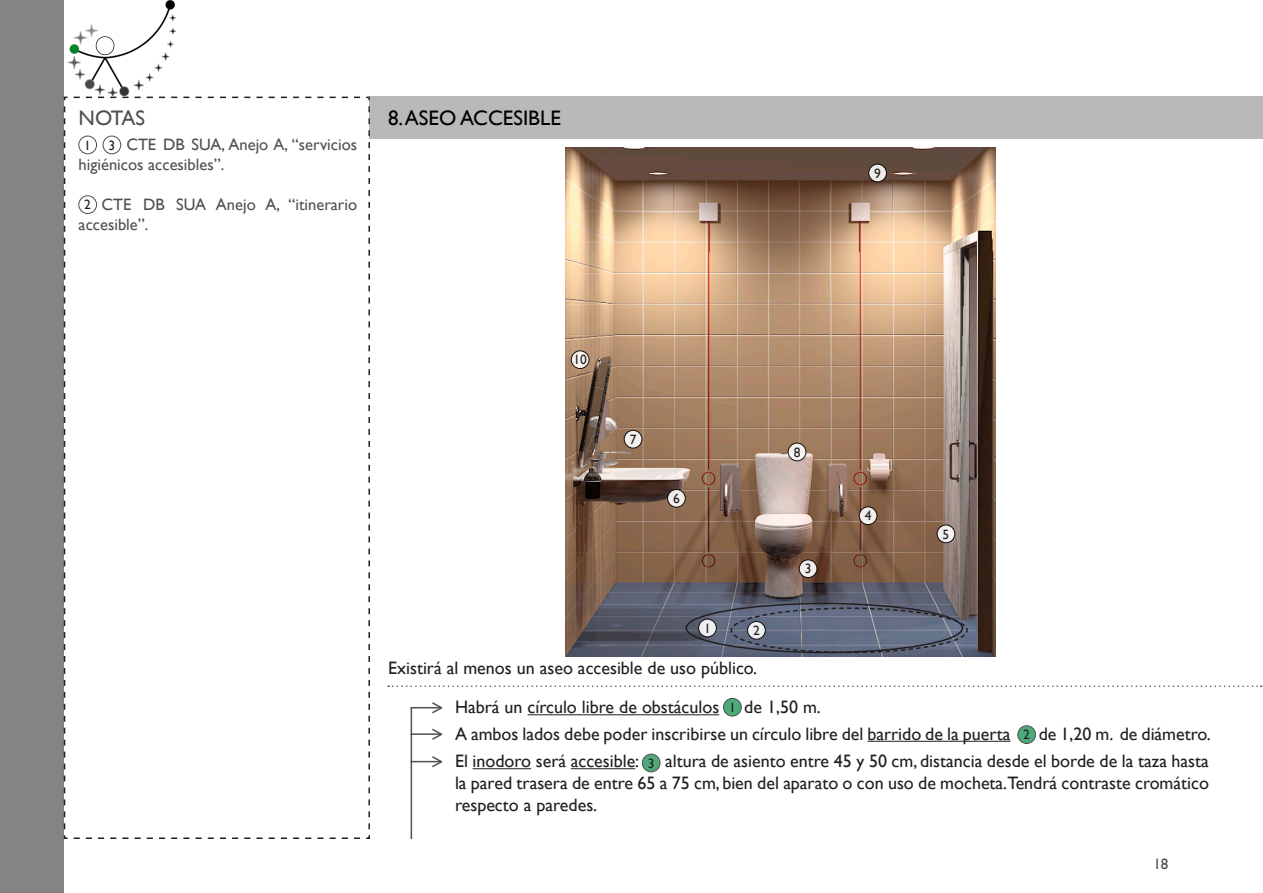
<style>
.page{position:relative;width:1263px;height:893px;background:#fff}
.page>*{position:absolute;margin:0;border:0;box-sizing:border-box;transform-origin:0 0}
.t1{font:21px "Gill Sans";color:#000}
.t2{font:21px "Gill Sans";letter-spacing:-.03em;color:#505052}
.t3{font:18px/21.6px "Gill Sans";color:#231f20;text-align:justify}
.t4{font:16.5px/19.8px "Gill Sans";color:#505052}
.t5{font:15px "Gill Sans";color:#505052}
.t6{font:13.5px "Gill Sans";color:#231f20}
</style>
<div class="page">
<div style="left:0;top:0;width:64px;height:893px;background:#848486"></div>
<svg style="left:63px;top:96px;width:308px;height:743px"></svg>
<img style="left:67px;top:0;width:109px;height:96px">
<div style="left:370px;top:97px;width:893px;height:42px;background:#b9b9ba"></div>
<img style="left:565px;top:147px;width:431px;height:509px">
<svg style="left:730px;top:607px;width:238px;height:47px;background:#60697d"></svg>
<div style="left:685px;top:603px;width:278px;height:50px;border:2px solid #231f20;border-radius:50%"></div>
<svg style="left:869px;top:164px;width:17px;height:18px"></svg>
<div style="left:868px;top:164px;width:19px;height:18px;border:1px solid #000;border-radius:50%"></div>
<svg style="left:859px;top:507px;width:18px;height:18px"></svg>
<div style="left:859px;top:507px;width:18px;height:18px;border:1px solid #000;border-radius:50%"></div>
<svg style="left:937px;top:525px;width:18px;height:18px"></svg>
<div style="left:937px;top:525px;width:18px;height:18px;border:1px solid #000;border-radius:50%"></div>
<svg style="left:788px;top:443px;width:18px;height:18px"></svg>
<div style="left:788px;top:443px;width:18px;height:18px;border:1px solid #000;border-radius:50%"></div>
<svg style="left:799px;top:560px;width:18px;height:18px"></svg>
<div style="left:799px;top:560px;width:18px;height:18px;border:1px solid #000;border-radius:50%"></div>
<svg style="left:747px;top:621px;width:18px;height:18px"></svg>
<div style="left:747px;top:621px;width:18px;height:18px;border:1px solid #000;border-radius:50%"></div>
<svg style="left:699px;top:619px;width:17px;height:18px"></svg>
<div style="left:698px;top:619px;width:18px;height:18px;border:1px solid #000;border-radius:50%"></div>
<svg style="left:667px;top:489px;width:18px;height:18px"></svg>
<div style="left:667px;top:489px;width:18px;height:18px;border:1px solid #000;border-radius:50%"></div>
<svg style="left:624px;top:430px;width:18px;height:18px"></svg>
<div style="left:624px;top:430px;width:18px;height:18px;border:1px solid #000;border-radius:50%"></div>
<svg style="left:571px;top:351px;width:18px;height:18px"></svg>
<div style="left:571px;top:351px;width:18px;height:18px;border:1px solid #000;border-radius:50%"></div>
<div style="left:79px;top:136px;width:18px;height:18px;background:#fff;border-radius:50%"></div>
<div style="left:79px;top:136px;width:18px;height:18px;border:1px solid #000;border-radius:50%"></div>
<div style="left:79px;top:196px;width:18px;height:18px;background:#fff;border-radius:50%"></div>
<div style="left:79px;top:196px;width:18px;height:18px;border:1px solid #000;border-radius:50%"></div>
<svg style="left:388px;top:685px;width:874px;height:2px"></svg>
<hr style="left:411px;top:707px;width:1px;height:132px;background:#505052">
<hr style="left:411px;top:707px;width:30px;height:1px;background:#505052">
<hr style="left:411px;top:733px;width:30px;height:2px;background:#505052">
<hr style="left:528px;top:714px;width:191px;height:1px;background:#231f20">
<hr style="left:867px;top:741px;width:143px;height:1px;background:#231f20">
<svg style="left:430px;top:702px;width:13px;height:12px"></svg>
<svg style="left:430px;top:728px;width:13px;height:12px"></svg>
<div style="left:1018px;top:726px;width:17px;height:17px;background:#4dab79;border-radius:50%"></div>
<div style="left:1017px;top:725px;width:19px;height:19px;border:1px solid #000;border-radius:50%"></div>
<svg style="left:723px;top:698px;width:18px;height:18px"></svg>
<div style="left:723px;top:698px;width:18px;height:18px;border:1px solid #000;border-radius:50%"></div>
<hr style="left:411px;top:761px;width:30px;height:1px;background:#505052">
<hr style="left:473px;top:768px;width:58px;height:1px;background:#231f20">
<hr style="left:571px;top:768px;width:64px;height:1px;background:#231f20">
<svg style="left:430px;top:756px;width:13px;height:12px"></svg>
<div style="left:642px;top:754px;width:18px;height:18px;background:#4dab79;border-radius:50%"></div>
<div style="left:642px;top:754px;width:18px;height:18px;border:1px solid #000;border-radius:50%"></div>
<div style="left:103px;top:136px;width:18px;height:18px;background:#fff;border-radius:50%"></div>
<div style="left:103px;top:136px;width:18px;height:18px;border:1px solid #000;border-radius:50%"></div>
<p class="t2" style="left:79px;top:105px;width:68px">NOTAS</p>
<p class="t4" style="left:79px;top:135px;width:280px;text-indent:48px">CTE DB SUA, Anejo A, “servicios higiénicos accesibles”.</p>
<p class="t4" style="left:79px;top:195px;width:280px;text-indent:23px">CTE DB SUA Anejo A, “itinerario accesible”.</p>
<p class="t6" style="left:109px;top:137px;width:8px">3</p>
<p class="t6" style="left:84px;top:137px;width:8px">1</p>
<p class="t6" style="left:84px;top:197px;width:8px">2</p>
<p class="t1" style="left:388px;top:106px;width:174px">8. ASEO ACCESIBLE</p>
<p class="t6" style="left:874px;top:165px;width:8px">9</p>
<p class="t6" style="left:573px;top:352px;width:15px">10</p>
<p class="t6" style="left:630px;top:431px;width:8px">7</p>
<p class="t6" style="left:673px;top:491px;width:8px">6</p>
<p class="t6" style="left:704px;top:620px;width:8px">1</p>
<p class="t6" style="left:753px;top:623px;width:8px">2</p>
<p class="t6" style="left:794px;top:444px;width:8px">8</p>
<p class="t6" style="left:805px;top:561px;width:8px">3</p>
<p class="t6" style="left:865px;top:508px;width:8px">4</p>
<p class="t6" style="left:942px;top:526px;width:8px">5</p>
<p class="t3" style="left:388px;top:658px;width:371px">Existirá al menos un aseo accesible de uso público.</p>
<p class="t3" style="left:455px;top:697px;width:266px">Habrá un círculo libre de obstáculos</p>
<p class="t3" style="left:744px;top:697px;width:78px">de 1,50 m.</p>
<p class="t3" style="left:455px;top:723px;width:557px">A ambos lados debe poder inscribirse un círculo libre del barrido de la puerta</p>
<p class="t3" style="left:1039px;top:723px;width:174px">de 1,20 m. de diámetro.</p>
<p class="t6" style="left:729px;top:699px;width:8px">1</p>
<p class="t6" style="left:1023px;top:727px;width:8px">2</p>
<p class="t3" style="left:455px;top:751px;width:186px">El inodoro será accesible:</p>
<p class="t3" style="left:455px;top:751px;width:755px;text-indent:210px">altura de asiento entre 45 y 50 cm, distancia desde el borde de la taza hasta la pared trasera de entre 65 a 75 cm, bien del aparato o con uso de mocheta.Tendrá contraste cromático respecto a paredes.</p>
<p class="t6" style="left:648px;top:755px;width:8px">3</p>
<p class="t5" style="left:1153px;top:855px;width:16px">18</p>
</div>
